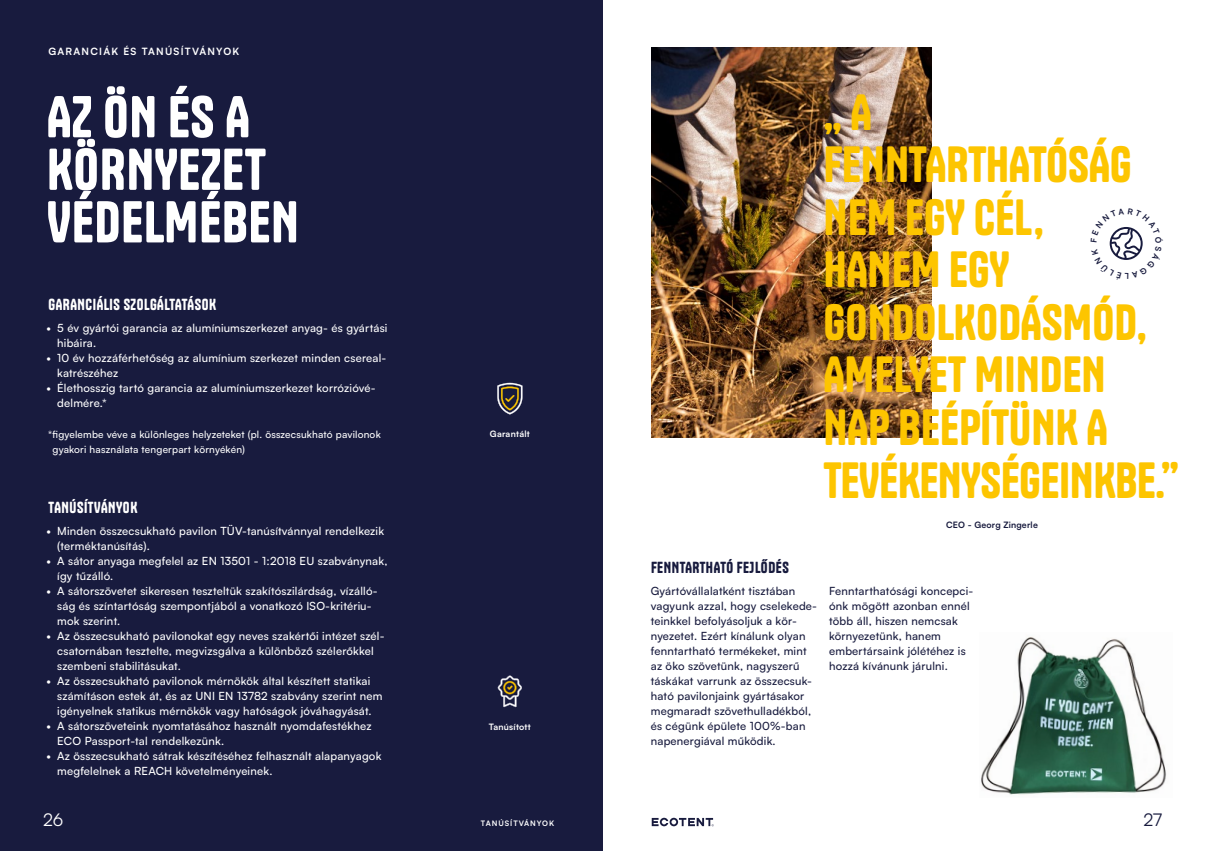
<style>
.page{position:relative;width:1205px;height:851px;background:#fff}
.page>*{position:absolute;margin:0;border:0;box-sizing:border-box;transform-origin:0 0}
.t1{font:55px/52.5px "Tanker";letter-spacing:.02em;color:#fff}
.t2{font:47.5px/52.5px "Tanker";letter-spacing:.005em;color:#fdc500}
.t3{font:17.5px "Satoshi";color:#fff}
.t4{font:17.5px "Satoshi";color:#181b3e}
.t5{font:15px "Tanker";letter-spacing:.035em;color:#fff}
.t6{font:15px "Tanker";letter-spacing:.03em;color:#181b3e}
.t7{font:500 11.25px/15px "Satoshi";letter-spacing:.02em;color:#fff}
.t8{font:500 11.25px/15px "Satoshi";letter-spacing:.02em;color:#181b3e}
.t9{font:500 10px/15px "Satoshi";letter-spacing:.02em;color:#fff}
.t10{font:700 10px "Satoshi";letter-spacing:.125em;color:#fff}
.t11{font:700 8.75px "Satoshi";letter-spacing:.03em;color:#fff}
.t12{font:700 8.75px "Satoshi";letter-spacing:.02em;color:#181b3e}
.t13{font:700 7.5px "Satoshi";letter-spacing:.125em;color:#fff}
</style>
<div class="page">
<div style="left:0;top:0;width:602px;height:850px;background:#181b3e"></div>
<img style="left:981px;top:637px;width:186px;height:158px">
<svg style="left:652px;top:817px;width:62px;height:9px"></svg>
<svg style="left:497px;top:383px;width:25px;height:31px"></svg>
<svg style="left:498px;top:675px;width:24px;height:32px"></svg>
<img style="left:652px;top:47px;width:280px;height:390px">
<svg style="left:1109px;top:227px;width:34px;height:33px"></svg>
<p class="t10" style="left:48px;top:44px;width:192px">GARANCIÁK ÉS TANÚSÍTVÁNYOK</p>
<h1 class="t1" style="left:47px;top:91px;width:253px">AZ ÖN ÉS A<br>KÖRNYEZET<br>VÉDELMÉBEN</h1>
<h3 class="t5" style="left:49px;top:295px;width:169px">GARANCIÁLIS SZOLGÁLTATÁSOK</h3>
<p class="t7" style="left:57px;top:320px;width:332px;text-indent:-11px">• 5 év gyártói garancia az alumíniumszerkezet anyag- és gyártási hibáira.</p>
<p class="t7" style="left:57px;top:350px;width:331px;text-indent:-11px">• 10 év hozzáférhetőség az alumínium szerkezet minden csereal&shy;katrészéhez</p>
<p class="t7" style="left:57px;top:380px;width:320px;text-indent:-11px">• Élethosszig tartó garancia az alumíniumszerkezet korrózióvé&shy;delmére.*</p>
<p class="t9" style="left:53px;top:426px;width:330px;text-indent:-4px">*figyelembe véve a különleges helyzeteket (pl. összecsukható pavilonok gyakori használata tengerpart környékén)</p>
<h3 class="t5" style="left:49px;top:497px;width:90px">TANÚSÍTVÁNYOK</h3>
<p class="t7" style="left:57px;top:523px;width:328px;text-indent:-11px">• Minden összecsukható pavilon TÜV-tanúsítvánnyal rendelkezik (terméktanúsítás).</p>
<p class="t7" style="left:57px;top:553px;width:332px;text-indent:-11px">• A sátor anyaga megfelel az EN 13501 - 1:2018 EU szabványnak, így tűzálló.</p>
<p class="t7" style="left:57px;top:583px;width:322px;text-indent:-11px">• A sátorszövetet sikeresen teszteltük szakítószilárdság, vízálló&shy;ság és színtartóság szempontjából a vonatkozó ISO-kritériu&shy;mok szerint.</p>
<p class="t7" style="left:57px;top:628px;width:329px;text-indent:-11px">• Az összecsukható pavilonokat egy neves szakértői intézet szél&shy;csatornában tesztelte, megvizsgálva a különböző szélerőkkel szembeni stabilitásukat.</p>
<p class="t7" style="left:57px;top:673px;width:327px;text-indent:-11px">• Az összecsukható pavilonok mérnökök által készített statikai számításon estek át, és az UNI EN 13782 szabvány szerint nem igényelnek statikus mérnökök vagy hatóságok jóváhagyását.</p>
<p class="t7" style="left:57px;top:718px;width:316px;text-indent:-11px">• A sátorszöveteink nyomtatásához használt nyomdafestékhez<br>ECO Passport-tal rendelkezünk.</p>
<p class="t7" style="left:57px;top:748px;width:326px;text-indent:-11px">• Az összecsukható sátrak készítéséhez felhasznált alapanyagok megfelelnek a REACH követelményeinek.</p>
<p class="t11" style="left:490px;top:427px;width:41px">Garantált</p>
<p class="t11" style="left:489px;top:720px;width:44px">Tanúsított</p>
<h2 class="t2" style="left:824px;top:86px;width:356px">„ A<br>FENNTARTHATÓSÁG<br>NEM EGY CÉL,<br>HANEM EGY<br>GONDOLKODÁSMÓD,<br>AMELYET MINDEN<br>NAP BEÉPÍTÜNK A<br>TEVÉKENYSÉGEINKBE.”</h2>
<p class="t12" style="left:946px;top:518px;width:93px">CEO - Georg Zingerle</p>
<h3 class="t6" style="left:651px;top:557px;width:139px">FENNTARTHATÓ FEJLŐDÉS</h3>
<p class="t8" style="left:651px;top:583px;width:168px">Gyártóvállalatként tisztában vagyunk azzal, hogy cselekede&shy;teinkkel befolyásoljuk a kör&shy;nyezetet. Ezért kínálunk olyan fenntartható termékeket, mint az öko szövetünk, nagyszerű táskákat varrunk az összecsuk&shy;ható pavilonjaink gyártásakor megmaradt szövethulladékból, és cégünk épülete 100%-ban napenergiával működik.</p>
<p class="t8" style="left:829px;top:583px;width:146px">Fenntarthatósági koncepci&shy;ónk mögött azonban ennél több áll, hiszen nemcsak környezetünk, hanem embertársaink jólétéhez is hozzá kívánunk járulni.</p>
<h3 class="t3" style="left:43px;top:808px;width:22px">26</h3>
<p class="t13" style="left:481px;top:818px;width:75px">TANÚSÍTVÁNYOK</p>
<h3 class="t4" style="left:1143px;top:808px;width:20px">27</h3>
</div>
